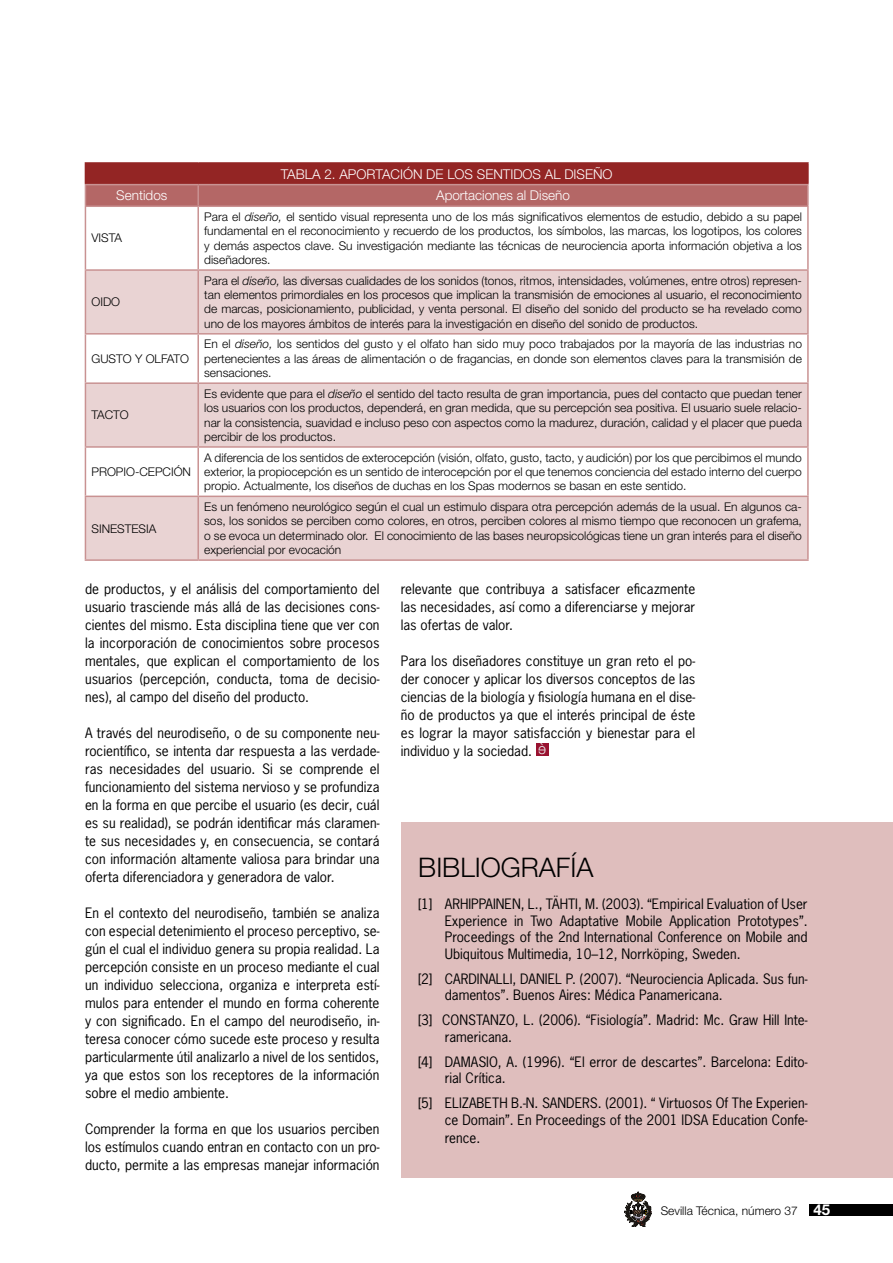
<style>
.page{position:relative;width:893px;height:1263px;background:#fff}
.page>*{position:absolute;margin:0;border:0;box-sizing:border-box;transform-origin:0 0}
.t1{font:300 27px "Helvetica Neue LT Std";color:#000}
.t2{font:13.5px/18px "News Gothic Std";color:#000;text-align:justify}
.t3{font:300 13.5px "Helvetica Neue LT Std";color:#fff}
.t4{font:300 12px/14.4px "Helvetica Neue LT Std";color:#000;text-align:justify}
.s1{font-style:italic}
.s2{font-weight:700;font-size:15px;color:#fff}
</style>
<div class="page">
<div style="left:809px;top:1204px;width:84px;height:12px;background:#000"></div>
<svg style="left:624px;top:1192px;width:28px;height:35px"></svg>
<div style="left:536px;top:743px;width:13px;height:13px;background:#991230"></div>
<svg style="left:86px;top:271px;width:721px;height:288px;fill:#e9d3d3"></svg>
<svg style="left:86px;top:448px;width:721px;height:48px"></svg>
<hr style="left:85px;top:162px;width:113px;height:2px;background:#932524">
<hr style="left:198px;top:162px;width:611px;height:2px;background:#932524">
<hr style="left:807px;top:164px;width:2px;height:20px;background:#932524">
<svg style="left:85px;top:164px;width:723px;height:41px;background:#a34645"></svg>
<hr style="left:85px;top:184px;width:113px;height:1px;background:#c99292">
<hr style="left:197px;top:185px;width:2px;height:20px;background:#c99292">
<hr style="left:198px;top:184px;width:611px;height:1px;background:#c99292">
<hr style="left:807px;top:185px;width:2px;height:20px;background:#c99292">
<hr style="left:85px;top:207px;width:1px;height:62px;background:#c99292">
<hr style="left:85px;top:205px;width:113px;height:2px;background:#c99292">
<hr style="left:198px;top:205px;width:611px;height:2px;background:#c99292">
<hr style="left:197px;top:207px;width:2px;height:62px;background:#c99292">
<hr style="left:807px;top:207px;width:2px;height:62px;background:#c99292">
<hr style="left:85px;top:271px;width:1px;height:62px;background:#c99292">
<hr style="left:85px;top:269px;width:113px;height:2px;background:#c99292">
<hr style="left:198px;top:269px;width:611px;height:2px;background:#c99292">
<hr style="left:197px;top:271px;width:2px;height:62px;background:#c99292">
<hr style="left:807px;top:271px;width:2px;height:62px;background:#c99292">
<hr style="left:85px;top:335px;width:1px;height:47px;background:#c99292">
<hr style="left:85px;top:333px;width:113px;height:2px;background:#c99292">
<hr style="left:198px;top:333px;width:611px;height:2px;background:#c99292">
<hr style="left:197px;top:335px;width:2px;height:47px;background:#c99292">
<hr style="left:807px;top:335px;width:2px;height:47px;background:#c99292">
<hr style="left:85px;top:384px;width:1px;height:62px;background:#c99292">
<hr style="left:85px;top:382px;width:113px;height:2px;background:#c99292">
<hr style="left:198px;top:382px;width:611px;height:2px;background:#c99292">
<hr style="left:197px;top:384px;width:2px;height:62px;background:#c99292">
<hr style="left:807px;top:384px;width:2px;height:62px;background:#c99292">
<hr style="left:85px;top:448px;width:1px;height:48px;background:#c99292">
<hr style="left:85px;top:446px;width:113px;height:2px;background:#c99292">
<hr style="left:198px;top:446px;width:611px;height:2px;background:#c99292">
<hr style="left:197px;top:448px;width:2px;height:48px;background:#c99292">
<hr style="left:807px;top:448px;width:2px;height:48px;background:#c99292">
<hr style="left:85px;top:497px;width:1px;height:62px;background:#c99292">
<hr style="left:85px;top:496px;width:113px;height:1px;background:#c99292">
<hr style="left:198px;top:496px;width:611px;height:1px;background:#c99292">
<hr style="left:197px;top:497px;width:2px;height:62px;background:#c99292">
<hr style="left:807px;top:497px;width:2px;height:62px;background:#c99292">
<hr style="left:85px;top:559px;width:113px;height:2px;background:#c99292">
<hr style="left:198px;top:559px;width:611px;height:2px;background:#c99292">
<div style="left:401px;top:823px;width:492px;height:355px;background:#dfbebd"></div>
<p class="t3" style="left:281px;top:166px;width:333px">TABLA 2. APORTACIÓN DE LOS SENTIDOS AL DISEÑO</p>
<p class="t3" style="left:116px;top:187px;width:53px">Sentidos</p>
<p class="t3" style="left:436px;top:187px;width:135px">Aportaciones al Diseño</p>
<p class="t4" style="left:91px;top:231px;width:32px">VISTA</p>
<p class="t4" style="left:204px;top:209px;width:599px">Para el <span class="s1">diseño,</span> el sentido visual representa uno de los más significativos elementos de estudio, debido a su papel fundamental en el reconocimiento y recuerdo de los productos, los símbolos, las marcas, los logotipos, los colores y demás aspectos clave. Su investigación mediante las técnicas de neurociencia aporta información objetiva a los diseñadores.</p>
<p class="t4" style="left:91px;top:294px;width:30px">OIDO</p>
<p class="t4" style="left:91px;top:351px;width:99px">GUSTO Y OLFATO</p>
<p class="t4" style="left:91px;top:408px;width:39px">TACTO</p>
<p class="t4" style="left:91px;top:464px;width:101px">PROPIO-CEPCIÓN</p>
<p class="t4" style="left:91px;top:521px;width:66px">SINESTESIA</p>
<p class="t4" style="left:204px;top:273px;width:599px">Para el <span class="s1">diseño,</span> las diversas cualidades de los sonidos (tonos, ritmos, intensidades, volúmenes, entre otros) represen&shy;tan elementos primordiales en los procesos que implican la transmisión de emociones al usuario, el reconocimiento de marcas, posicionamiento, publicidad, y venta personal. El diseño del sonido del producto se ha revelado como uno de los mayores ámbitos de interés para la investigación en diseño del sonido de productos.</p>
<p class="t4" style="left:204px;top:337px;width:599px">En el <span class="s1">diseño,</span> los sentidos del gusto y el olfato han sido muy poco trabajados por la mayoría de las industrias no pertenecientes a las áreas de alimentación o de fragancias, en donde son elementos claves para la transmisión de sensaciones.</p>
<p class="t4" style="left:204px;top:386px;width:599px">Es evidente que para el <span class="s1">diseño</span> el sentido del tacto resulta de gran importancia, pues del contacto que puedan tener los usuarios con los productos, dependerá, en gran medida, que su percepción sea positiva. El usuario suele relacio&shy;nar la consistencia, suavidad e incluso peso con aspectos como la madurez, duración, calidad y el placer que pueda percibir de los productos.</p>
<p class="t4" style="left:204px;top:450px;width:599px">A diferencia de los sentidos de exterocepción (visión, olfato, gusto, tacto, y audición) por los que percibimos el mundo exterior, la propiocepción es un sentido de interocepción por el que tenemos conciencia del estado interno del cuerpo propio. Actualmente, los diseños de duchas en los Spas modernos se basan en este sentido.</p>
<p class="t4" style="left:204px;top:499px;width:599px">Es un fenómeno neurológico según el cual un estimulo dispara otra percepción además de la usual. En algunos ca&shy;sos, los sonidos se perciben como colores, en otros, perciben colores al mismo tiempo que reconocen un grafema, o se evoca un determinado olor. El conocimiento de las bases neuropsicológicas tiene un gran interés para el diseño experiencial por evocación</p>
<p class="t2" style="left:85px;top:580px;width:296px">de productos, y el análisis del comportamiento del usuario trasciende más allá de las decisiones cons&shy;cientes del mismo. Esta disciplina tiene que ver con la incorporación de conocimientos sobre procesos mentales, que explican el comportamiento de los usuarios (percepción, conducta, toma de decisio&shy;nes), al campo del diseño del producto.</p>
<p class="t2" style="left:85px;top:724px;width:296px">A través del neurodiseño, o de su componente neu&shy;rocientífico, se intenta dar respuesta a las verdade&shy;ras necesidades del usuario. Si se comprende el funcionamiento del sistema nervioso y se profundiza en la forma en que percibe el usuario (es decir, cuál es su realidad), se podrán identificar más claramen&shy;te sus necesidades y, en consecuencia, se contará con información altamente valiosa para brindar una oferta diferenciadora y generadora de valor.</p>
<p class="t2" style="left:85px;top:904px;width:296px">En el contexto del neurodiseño, también se analiza con especial detenimiento el proceso perceptivo, se&shy;gún el cual el individuo genera su propia realidad. La percepción consiste en un proceso mediante el cual un individuo selecciona, organiza e interpreta estí&shy;mulos para entender el mundo en forma coherente y con significado. En el campo del neurodiseño, in&shy;teresa conocer cómo sucede este proceso y resulta particularmente útil analizarlo a nivel de los sentidos, ya que estos son los receptores de la información sobre el medio ambiente.</p>
<p class="t2" style="left:85px;top:1120px;width:296px">Comprender la forma en que los usuarios perciben los estímulos cuando entran en contacto con un pro&shy;ducto, permite a las empresas manejar información</p>
<p class="t2" style="left:401px;top:580px;width:296px">relevante que contribuya a satisfacer eficazmente las necesidades, así como a diferenciarse y mejorar las ofertas de valor.</p>
<p class="t2" style="left:401px;top:652px;width:296px">Para los diseñadores constituye un gran reto el po&shy;der conocer y aplicar los diversos conceptos de las ciencias de la biología y fisiología humana en el dise&shy;ño de productos ya que el interés principal de éste es lograr la mayor satisfacción y bienestar para el individuo y la sociedad.</p>
<h1 class="t1" style="left:418px;top:851px;width:177px">BIBLIOGRAFÍA</h1>
<p class="t2" style="left:445px;top:896px;width:364px;line-height:16.5px;text-indent:-27px">[1] ARHIPPAINEN, L., TÄHTI, M. (2003). “Empirical Evaluation of User Experience in Two Adaptative Mobile Application Prototypes”.<br>Proceedings of the 2nd International Conference on Mobile and Ubiquitous Multimedia, 10–12, Norrköping, Sweden.</p>
<p class="t2" style="left:445px;top:970px;width:364px;line-height:16.5px;text-indent:-27px">[2] CARDINALLI, DANIEL P. (2007). “Neurociencia Aplicada. Sus fun&shy;damentos”. Buenos Aires: Médica Panamericana.</p>
<p class="t2" style="left:445px;top:1012px;width:364px;line-height:16.5px;text-indent:-27px">[3] CONSTANZO, L. (2006). “Fisiología”. Madrid: Mc. Graw Hill Inte&shy;ramericana.</p>
<p class="t2" style="left:445px;top:1053px;width:364px;line-height:16.5px;text-indent:-27px">[4] DAMASIO, A. (1996). “El error de descartes”. Barcelona: Edito&shy;rial Crítica.</p>
<p class="t2" style="left:418px;top:1095px;width:391px;line-height:16.5px;text-align:right">[5] ELIZABETH B.-N. SANDERS. (2001). “ Virtuosos Of The Experien&shy;ce Domain”. En Proceedings of the 2001 IDSA Education Confe-</p>
<p class="t2" style="left:445px;top:1128px;width:37px">rence.</p>
<p class="t4" style="left:661px;top:1203px;width:171px">Sevilla Técnica, número 37 <span class="s2">45</span></p>
</div>
